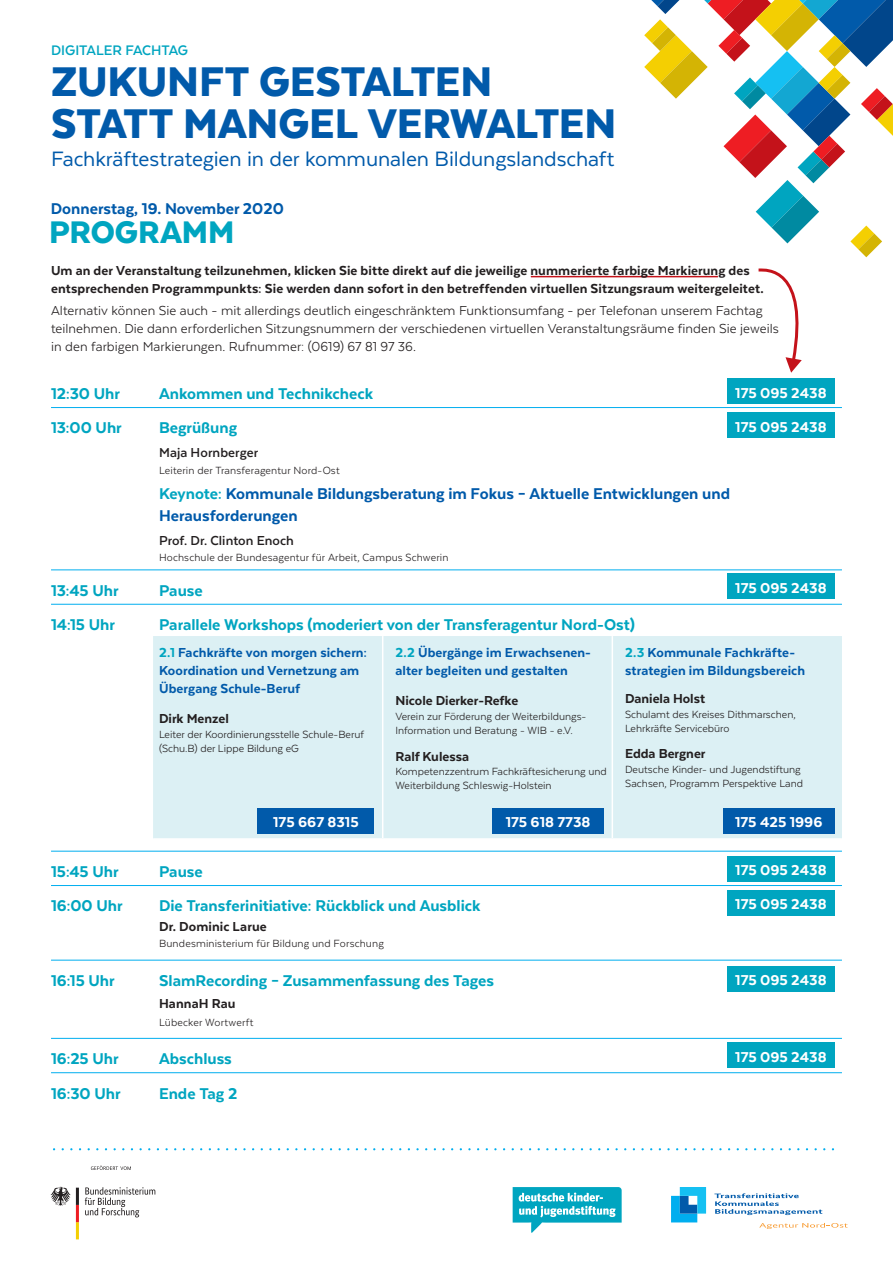
<style>
.page{position:relative;width:893px;height:1263px;background:#fff}
.page>*{position:absolute;margin:0;border:0;box-sizing:border-box;transform-origin:0 0}
.t1{font:900 47.85px "Texta";letter-spacing:-.005em;color:#015aaa}
.t2{font:900 36px "Texta";color:#00a5c0}
.t3{font:24px "Texta";letter-spacing:-.005em;color:#015aaa}
.Programm_mit_Linie{font:800 18px "Texta";color:#00a5c0}
.Programm{font:800 18px/21.6px "Texta";color:#015aaa}
.Programm-2{font:800 18px "Texta";color:#00a5c0}
.t4{font:800 16.5px "Texta";color:#fff}
.t5{font:700 15.9px "Texta";letter-spacing:-.005em;color:#00a5c0}
.Name_Referent{font:800 15px/18px "Texta";letter-spacing:.005em;color:#231f20}
.t6{font:15px/18px "Texta";letter-spacing:.005em;color:#231f20}
.Workshop{font:800 15px/18px "Texta";letter-spacing:.005em;color:#015aaa}
.Programm-3{font:700 15px "Texta";letter-spacing:.005em;color:#231f20}
.Programm-4{font:800 15px "Texta";letter-spacing:.005em;color:#231f20}
.Referent_Programm{font:800 15px "Texta";letter-spacing:.005em;color:#231f20}
.Funktion_Referent{font:12px/14.4px "Texta";color:#231f20}
.Funktion{font:12px "Texta";letter-spacing:.01em;color:#231f20}
.Funktion_Referent_Pr{font:12px "Texta";letter-spacing:.015em;color:#231f20}
.s1{color:#00a5c0}
</style>
<div class="page">
<hr style="left:531px;top:276px;width:187px;height:1px;background:#c4121a">
<svg style="left:758px;top:268px;width:44px;height:105px"></svg>
<svg style="left:513px;top:1187px;width:109px;height:46px"></svg>
<svg style="left:759px;top:1223px;width:89px;height:6px"></svg>
<svg style="left:714px;top:1193px;width:108px;height:22px"></svg>
<svg style="left:671px;top:1187px;width:35px;height:35px"></svg>
<svg style="left:85px;top:1187px;width:70px;height:30px"></svg>
<svg style="left:91px;top:1165px;width:40px;height:5px"></svg>
<svg style="left:51px;top:1187px;width:28px;height:52px"></svg>
<svg style="left:54px;top:1148px;width:780px;height:2px"></svg>
<svg style="left:644px;top:0;width:249px;height:257px"></svg>
<hr style="left:51px;top:407px;width:791px;height:1px;background:#00aeef">
<hr style="left:51px;top:570px;width:791px;height:1px;background:#00aeef">
<hr style="left:51px;top:604px;width:791px;height:1px;background:#00aeef">
<hr style="left:51px;top:851px;width:791px;height:1px;background:#00aeef">
<hr style="left:51px;top:885px;width:791px;height:1px;background:#00aeef">
<hr style="left:51px;top:960px;width:791px;height:1px;background:#00aeef">
<hr style="left:51px;top:1038px;width:791px;height:1px;background:#00aeef">
<hr style="left:51px;top:1072px;width:791px;height:1px;background:#00aeef">
<div style="left:153px;top:636px;width:689px;height:202px;background:#dcf0f4"></div>
<hr style="left:382px;top:636px;width:1px;height:202px;background:#fff">
<hr style="left:612px;top:636px;width:1px;height:202px;background:#fff">
<div style="left:727px;top:378px;width:107px;height:26px;background:#00a5c0"></div>
<div style="left:727px;top:412px;width:107px;height:26px;background:#00a5c0"></div>
<div style="left:727px;top:573px;width:107px;height:26px;background:#00a5c0"></div>
<div style="left:727px;top:855px;width:107px;height:26px;background:#00a5c0"></div>
<div style="left:727px;top:890px;width:107px;height:26px;background:#00a5c0"></div>
<div style="left:727px;top:966px;width:107px;height:26px;background:#00a5c0"></div>
<div style="left:727px;top:1042px;width:107px;height:26px;background:#00a5c0"></div>
<div style="left:258px;top:807px;width:116px;height:26px;background:#015aaa"></div>
<div style="left:492px;top:807px;width:112px;height:26px;background:#015aaa"></div>
<div style="left:723px;top:807px;width:111px;height:26px;background:#015aaa"></div>
<p class="t5" style="left:51px;top:42px;width:139px">DIGITALER FACHTAG</p>
<p class="t1" style="left:51px;top:57px;width:443px">ZUKUNFT GESTALTEN</p>
<p class="t1" style="left:51px;top:98px;width:567px">STATT MANGEL VERWALTEN</p>
<p class="t3" style="left:51px;top:147px;width:565px">Fachkräftestrategien in der kommunalen Bildungslandschaft</p>
<p class="Programm" style="left:51px;top:198px;width:235px">Donnerstag, 19. November 2020</p>
<p class="t2" style="left:49px;top:213px;width:187px">PROGRAMM</p>
<p class="Name_Referent" style="left:51px;top:261px;width:714px">Um an der Veranstaltung teilzunehmen, klicken Sie bitte direkt auf die jeweilige nummerierte farbige Markierung des entsprechenden Programmpunkts: Sie werden dann sofort in den betreffenden virtuellen Sitzungsraum weitergeleitet.</p>
<p class="t6" style="left:51px;top:301px;width:729px">Alternativ können Sie auch - mit allerdings deutlich eingeschränktem Funktionsumfang - per Telefonan unserem Fachtag teilnehmen. Die dann erforderlichen Sitzungsnummern der verschiedenen virtuellen Veranstaltungsräume finden Sie jeweils in den farbigen Markierungen. Rufnummer: (0619) 67 81 97 36.</p>
<p class="t4" style="left:735px;top:384px;width:93px">175 095 2438</p>
<p class="t4" style="left:735px;top:419px;width:93px">175 095 2438</p>
<p class="Programm-2" style="left:51px;top:384px;width:70px">12:30 Uhr</p>
<p class="Programm-2" style="left:159px;top:384px;width:216px">Ankommen und Technikcheck</p>
<p class="Programm_mit_Linie" style="left:51px;top:419px;width:72px">13:00 Uhr</p>
<p class="Programm_mit_Linie" style="left:159px;top:419px;width:80px">Begrüßung</p>
<p class="Programm-3" style="left:159px;top:445px;width:101px">Maja Hornberger</p>
<p class="Funktion" style="left:159px;top:464px;width:182px">Leiterin der Transferagentur Nord-Ost</p>
<p class="Programm" style="left:159px;top:483px;width:573px"><span class="s1">Keynote:</span> Kommunale Bildungsberatung im Fokus – Aktuelle Entwicklungen und<br>Herausforderungen</p>
<p class="Programm-3" style="left:159px;top:533px;width:136px">Prof. Dr. Clinton Enoch</p>
<p class="Funktion" style="left:159px;top:551px;width:291px">Hochschule der Bundesagentur für Arbeit, Campus Schwerin</p>
<p class="Programm_mit_Linie" style="left:51px;top:581px;width:69px">13:45 Uhr</p>
<p class="Programm_mit_Linie" style="left:159px;top:581px;width:45px">Pause</p>
<p class="Programm_mit_Linie" style="left:51px;top:615px;width:65px">14:15 Uhr</p>
<p class="Programm_mit_Linie" style="left:159px;top:615px;width:478px">Parallele Workshops (moderiert von der Transferagentur Nord-Ost)</p>
<p class="Workshop" style="left:159px;top:643px;width:209px"><span class="s1">2.1</span> Fachkräfte von morgen sichern:</p>
<p class="Workshop" style="left:159px;top:661px;width:202px">Koordination und Vernetzung am<br>Übergang Schule-Beruf</p>
<p class="Name_Referent" style="left:159px;top:710px;width:71px">Dirk Menzel</p>
<p class="Funktion_Referent" style="left:159px;top:727px;width:206px">Leiter der Koordinierungsstelle Schule-Beruf (Schu.B) der Lippe Bildung eG</p>
<p class="t4" style="left:735px;top:579px;width:93px">175 095 2438</p>
<p class="Workshop" style="left:395px;top:643px;width:197px"><span class="s1">2.2</span> Übergänge im Erwachsenen&shy;alter begleiten und gestalten</p>
<p class="Name_Referent" style="left:395px;top:692px;width:124px">Nicole Dierker-Refke</p>
<p class="Funktion_Referent" style="left:395px;top:709px;width:192px">Verein zur Förderung der Weiterbildungs-<br>Information und Beratung - WIB - e.V.</p>
<p class="Name_Referent" style="left:395px;top:747px;width:75px">Ralf Kulessa</p>
<p class="Funktion_Referent" style="left:395px;top:764px;width:213px">Kompetenzzentrum Fachkräftesicherung und<br>Weiterbildung Schleswig-Holstein</p>
<p class="Workshop" style="left:625px;top:643px;width:182px"><span class="s1">2.3</span> Kommunale Fachkräfte&shy;strategien im Bildungsbereich</p>
<p class="Name_Referent" style="left:625px;top:689px;width:82px">Daniela Holst</p>
<p class="Funktion_Referent" style="left:625px;top:707px;width:172px">Schulamt des Kreises Dithmarschen,</p>
<p class="Funktion_Referent" style="left:625px;top:721px;width:106px">Lehrkräfte Servicebüro</p>
<p class="Name_Referent" style="left:625px;top:745px;width:82px">Edda Bergner</p>
<p class="Funktion_Referent" style="left:625px;top:762px;width:180px">Deutsche Kinder- und Jugendstiftung<br>Sachsen, Programm Perspektive Land</p>
<p class="t4" style="left:273px;top:814px;width:87px">175 667 8315</p>
<p class="t4" style="left:506px;top:814px;width:86px">175 618 7738</p>
<p class="t4" style="left:735px;top:814px;width:89px">175 425 1996</p>
<p class="Programm_mit_Linie" style="left:51px;top:862px;width:69px">15:45 Uhr</p>
<p class="Programm_mit_Linie" style="left:159px;top:862px;width:45px">Pause</p>
<p class="Programm_mit_Linie" style="left:51px;top:896px;width:73px">16:00 Uhr</p>
<p class="Programm_mit_Linie" style="left:159px;top:896px;width:323px">Die Transferinitiative: Rückblick und Ausblick</p>
<p class="Programm-4" style="left:159px;top:919px;width:109px">Dr. Dominic Larue</p>
<p class="Funktion" style="left:159px;top:937px;width:226px">Bundesministerium für Bildung und Forschung</p>
<p class="Programm_mit_Linie" style="left:51px;top:971px;width:65px">16:15 Uhr</p>
<p class="Programm_mit_Linie" style="left:159px;top:971px;width:337px">SlamRecording – Zusammenfassung des Tages</p>
<p class="Referent_Programm" style="left:159px;top:995px;width:78px">HannaH Rau</p>
<p class="Funktion_Referent_Pr" style="left:159px;top:1016px;width:96px">Lübecker Wortwerft</p>
<p class="Programm_mit_Linie" style="left:51px;top:1049px;width:69px">16:25 Uhr</p>
<p class="Programm_mit_Linie" style="left:159px;top:1049px;width:74px">Abschluss</p>
<p class="Programm_mit_Linie" style="left:51px;top:1084px;width:71px">16:30 Uhr</p>
<p class="Programm_mit_Linie" style="left:159px;top:1084px;width:80px">Ende Tag 2</p>
<p class="t4" style="left:735px;top:861px;width:93px">175 095 2438</p>
<p class="t4" style="left:735px;top:896px;width:93px">175 095 2438</p>
<p class="t4" style="left:735px;top:972px;width:93px">175 095 2438</p>
<p class="t4" style="left:735px;top:1048px;width:93px">175 095 2438</p>
</div>
